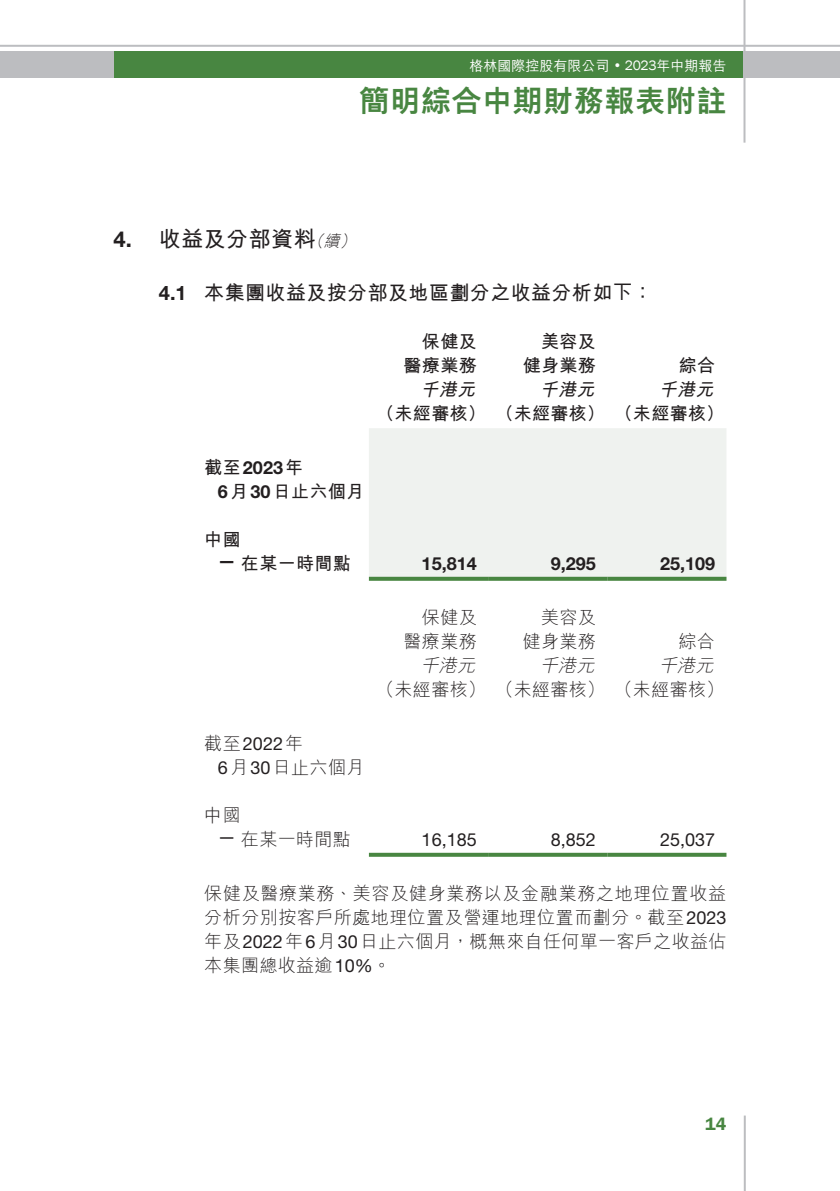
<style>
.page{position:relative;width:840px;height:1191px;background:#fff}
.page>*{position:absolute;margin:0;border:0;box-sizing:border-box;transform-origin:0 0}
.t1{font:800 30px "M Hei HK";letter-spacing:.02em;color:#488641}
.t2{font:700 22px "M Hei HK";letter-spacing:.02em;color:#231f20}
.t3{font:700 22px "Helvetica Neue LT Std";color:#231f20}
.t4{font:700 20px "M Hei HK";letter-spacing:.02em;color:#231f20}
.t5{font:700 20px "Helvetica Neue LT Std";color:#231f20}
.t6{font:300 18px/24px "M Hei HK";letter-spacing:.02em;color:#231f20;text-align:right}
.t7{font:700 18px/24px "M Hei HK";letter-spacing:.02em;color:#231f20;text-align:right}
.t8{font:700 18px "Helvetica Neue LT Std";color:#231f20}
.t9{font:18px "Helvetica Neue LT Std";color:#231f20}
.t10{font:italic 700 18px "M Hei HK";color:#231f20}
.t11{font:italic 300 18px "M Hei HK";color:#231f20}
.t12{font:600 18px "Franklin Gothic";color:#488641}
.t13{font:italic 300 16px "M Hei HK";color:#231f20}
.t14{font:500 14px "M Hei HK";color:#fff}
.s1{font-family:"Franklin Gothic";font-weight:400}
.s2{font-family:"M Hei HK"}
.s3{font-family:"Helvetica Neue LT Std"}
.s4{font-family:"M Hei HK";font-weight:300}
.s5{font-family:"Helvetica Neue LT Std";font-weight:400}
</style>
<div class="page">
<hr style="left:0;top:45px;width:839px;height:2px;background:#bcbdc0">
<div style="left:113px;top:52px;width:630px;height:26px;background:#488641"></div>
<div style="left:0;top:52px;width:113px;height:26px;background:#bcbdc0"></div>
<div style="left:743px;top:52px;width:96px;height:26px;background:#bcbdc0"></div>
<hr style="left:743px;top:0;width:2px;height:143px;background:#bcbdc0">
<hr style="left:743px;top:1115px;width:2px;height:76px;background:#bcbdc0">
<div style="left:369px;top:428px;width:357px;height:144px;background:#eff2ef"></div>
<svg style="left:369px;top:572px;width:357px;height:5px"></svg>
<svg style="left:369px;top:577px;width:119px;height:4px"></svg>
<svg style="left:488px;top:577px;width:119px;height:4px"></svg>
<svg style="left:607px;top:577px;width:119px;height:4px"></svg>
<svg style="left:369px;top:852px;width:119px;height:4px"></svg>
<svg style="left:488px;top:852px;width:119px;height:4px"></svg>
<svg style="left:607px;top:852px;width:119px;height:4px"></svg>
<p class="t14" style="left:469px;top:55px;width:258px">格林國際控股有限公司 <span class="s1">• 2023</span>年中期報告</p>
<h1 class="t1" style="left:359px;top:86px;width:368px">簡明綜合中期財務報表附註</h1>
<p class="t3" style="left:113px;top:225px;width:20px">4.</p>
<p class="t2" style="left:159px;top:222px;width:158px">收益及分部資料</p>
<p class="t13" style="left:323px;top:232px;width:21px">續</p>
<p class="t13" style="left:307px;top:232px;width:21px">（</p>
<p class="t13" style="left:339px;top:232px;width:21px">(</p>
<p class="t5" style="left:159px;top:281px;width:29px">4.1</p>
<p class="t4" style="left:204px;top:278px;width:450px">本集團收益及按分部及地區劃分之收益分析如下：</p>
<p class="t7" style="left:403px;top:328px;width:75px">保健及醫療業務</p>
<p class="t7" style="left:541px;top:328px;width:56px">美容及</p>
<p class="t7" style="left:522px;top:352px;width:75px">健身業務</p>
<p class="t7" style="left:678px;top:352px;width:38px">綜合</p>
<p class="t8" style="left:204px;top:456px;width:100px"><span class="s2">截至</span>2023<span class="s2">年</span></p>
<p class="t7" style="left:218px;top:478px;width:148px"><span class="s3">6</span>月<span class="s3">30</span>日止六個月</p>
<p class="t7" style="left:204px;top:526px;width:38px">中國</p>
<p class="t8" style="left:218px;top:550px;width:19px">—</p>
<p class="t7" style="left:241px;top:550px;width:111px">在某一時間點</p>
<p class="t9" style="left:204px;top:733px;width:100px"><span class="s4">截至</span>2022<span class="s4">年</span></p>
<p class="t6" style="left:218px;top:755px;width:148px"><span class="s5">6</span>月<span class="s5">30</span>日止六個月</p>
<p class="t6" style="left:204px;top:803px;width:38px">中國</p>
<p class="t9" style="left:218px;top:826px;width:19px">—</p>
<p class="t6" style="left:241px;top:827px;width:111px">在某一時間點</p>
<p class="t10" style="left:420px;top:376px;width:61px">千港元</p>
<p class="t7" style="left:376px;top:400px;width:349px">（未經審核）（未經審核）（未經審核(</p>
<p class="t10" style="left:539px;top:376px;width:61px">千港元</p>
<p class="t10" style="left:658px;top:376px;width:61px">千港元</p>
<p class="t8" style="left:421px;top:552px;width:57px">15,814</p>
<p class="t8" style="left:550px;top:552px;width:47px">9,295</p>
<p class="t8" style="left:659px;top:552px;width:57px">25,109</p>
<p class="t6" style="left:403px;top:605px;width:75px">保健及醫療業務</p>
<p class="t6" style="left:541px;top:605px;width:56px">美容及</p>
<p class="t6" style="left:522px;top:629px;width:75px">健身業務</p>
<p class="t6" style="left:678px;top:629px;width:38px">綜合</p>
<p class="t11" style="left:420px;top:656px;width:60px">千港元</p>
<p class="t6" style="left:376px;top:677px;width:349px">（未經審核）（未經審核）（未經審核(</p>
<p class="t11" style="left:539px;top:656px;width:60px">千港元</p>
<p class="t11" style="left:658px;top:656px;width:60px">千港元</p>
<p class="t9" style="left:421px;top:829px;width:57px">16,185</p>
<p class="t9" style="left:550px;top:829px;width:47px">8,852</p>
<p class="t9" style="left:659px;top:829px;width:57px">25,037</p>
<p class="t6" style="left:204px;top:881px;width:523px;text-align:justify">保健及醫療業務、美容及健身業務以及金融業務之地理位置收益分析分別按客戶所處地理位置及營運地理位置而劃分。截至<span class="s5">2023</span>年及<span class="s5">2022</span>年<span class="s5">6</span>月<span class="s5">30</span>日止六個月，概無來自任何單一客戶之收益佔本集團總收益逾<span class="s5">10%</span>。</p>
<p class="t12" style="left:704px;top:1112px;width:23px">14</p>
</div>
